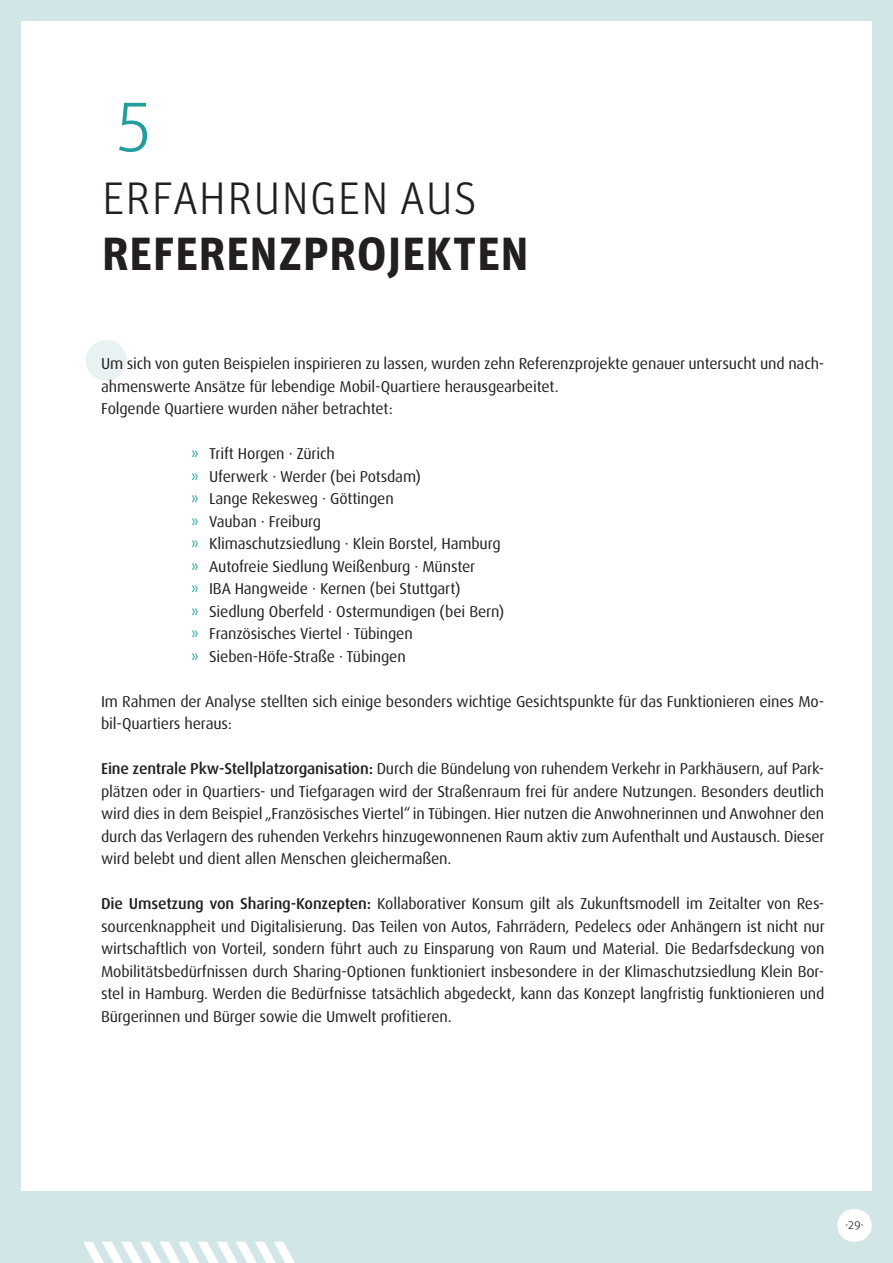
<style>
.page{position:relative;width:893px;height:1263px;background:#d3e6e7}
.page>*{position:absolute;margin:0;border:0;box-sizing:border-box;transform-origin:0 0}
.t1{font:300 70.65px "Unit Pro";color:#239d9e}
.t2{font:700 46.5px "Unit Pro";letter-spacing:.01em;color:#231f20}
.t3{font:300 45.75px "Unit Pro";letter-spacing:.01em;color:#231f20}
.t4{font:15.75px/22.5px "Dax Pro";letter-spacing:-.01em;color:#231f20}
.t5{font:300 12px "Unit Pro";color:#231f20}
.s1{color:#239d9e}
.s2{font-weight:500}
</style>
<div class="page">
<div style="left:21px;top:21px;width:851px;height:1170px;background:#fff"></div>
<svg style="left:83px;top:1242px;width:212px;height:21px"></svg>
<div style="left:837px;top:1209px;width:35px;height:33px;background:#fff;border-radius:16px"></div>
<div style="left:86px;top:340px;width:41px;height:41px;background:#e9f2f2;border-radius:50%"></div>
<h1 class="t1" style="left:114px;top:81px;width:40px">5</h1>
<h3 class="t3" style="left:102px;top:168px;width:377px">ERFAHRUNGEN AUS</h3>
<h2 class="t2" style="left:102px;top:219px;width:429px">REFERENZPROJEKTEN</h2>
<p class="t4" style="left:101px;top:352px;width:725px">Um sich von guten Beispielen inspirieren zu lassen, wurden zehn Referenzprojekte genauer untersucht und nach&shy;ahmenswerte Ansätze für lebendige Mobil-Quartiere herausgearbeitet.<br>Folgende Quartiere wurden näher betrachtet:</p>
<p class="t4" style="left:191px;top:442px;width:315px"><span class="s1">»</span> Trift Horgen · Zürich<br><span class="s1">»</span> Uferwerk · Werder (bei Potsdam)<br><span class="s1">»</span> Lange Rekesweg · Göttingen<br><span class="s1">»</span> Vauban · Freiburg<br><span class="s1">»</span> Klimaschutzsiedlung · Klein Borstel, Hamburg <span class="s1">»</span> Autofreie Siedlung Weißenburg · Münster<br><span class="s1">»</span> IBA Hangweide · Kernen (bei Stuttgart)<br><span class="s1">»</span> Siedlung Oberfeld · Ostermundigen (bei Bern) <span class="s1">»</span> Französisches Viertel · Tübingen<br><span class="s1">»</span> Sieben-Höfe-Straße · Tübingen</p>
<p class="t4" style="left:101px;top:690px;width:725px">Im Rahmen der Analyse stellten sich einige besonders wichtige Gesichtspunkte für das Funktionieren eines Mo&shy;bil-Quartiers heraus:</p>
<p class="t4" style="left:101px;top:757px;width:725px;text-align:justify"><span class="s2">Eine zentrale Pkw-Stellplatzorganisation:</span> Durch die Bündelung von ruhendem Verkehr in Parkhäusern, auf Park&shy;plätzen oder in Quartiers- und Tiefgaragen wird der Straßenraum frei für andere Nutzungen. Besonders deutlich wird dies in dem Beispiel „Französisches Viertel“ in Tübingen. Hier nutzen die Anwohnerinnen und Anwohner den durch das Verlagern des ruhenden Verkehrs hinzugewonnenen Raum aktiv zum Aufenthalt und Austausch. Dieser wird belebt und dient allen Menschen gleichermaßen.</p>
<p class="t4" style="left:101px;top:892px;width:725px;text-align:justify"><span class="s2">Die Umsetzung von Sharing-Konzepten:</span> Kollaborativer Konsum gilt als Zukunftsmodell im Zeitalter von Res&shy;sourcenknappheit und Digitalisierung. Das Teilen von Autos, Fahrrädern, Pedelecs oder Anhängern ist nicht nur wirtschaftlich von Vorteil, sondern führt auch zu Einsparung von Raum und Material. Die Bedarfsdeckung von Mobilitätsbedürfnissen durch Sharing-Optionen funktioniert insbesondere in der Klimaschutzsiedlung Klein Bor&shy;stel in Hamburg. Werden die Bedürfnisse tatsächlich abgedeckt, kann das Konzept langfristig funktionieren und Bürgerinnen und Bürger sowie die Umwelt profitieren.</p>
<p class="t5" style="left:845px;top:1217px;width:20px">·29·</p>
</div>
